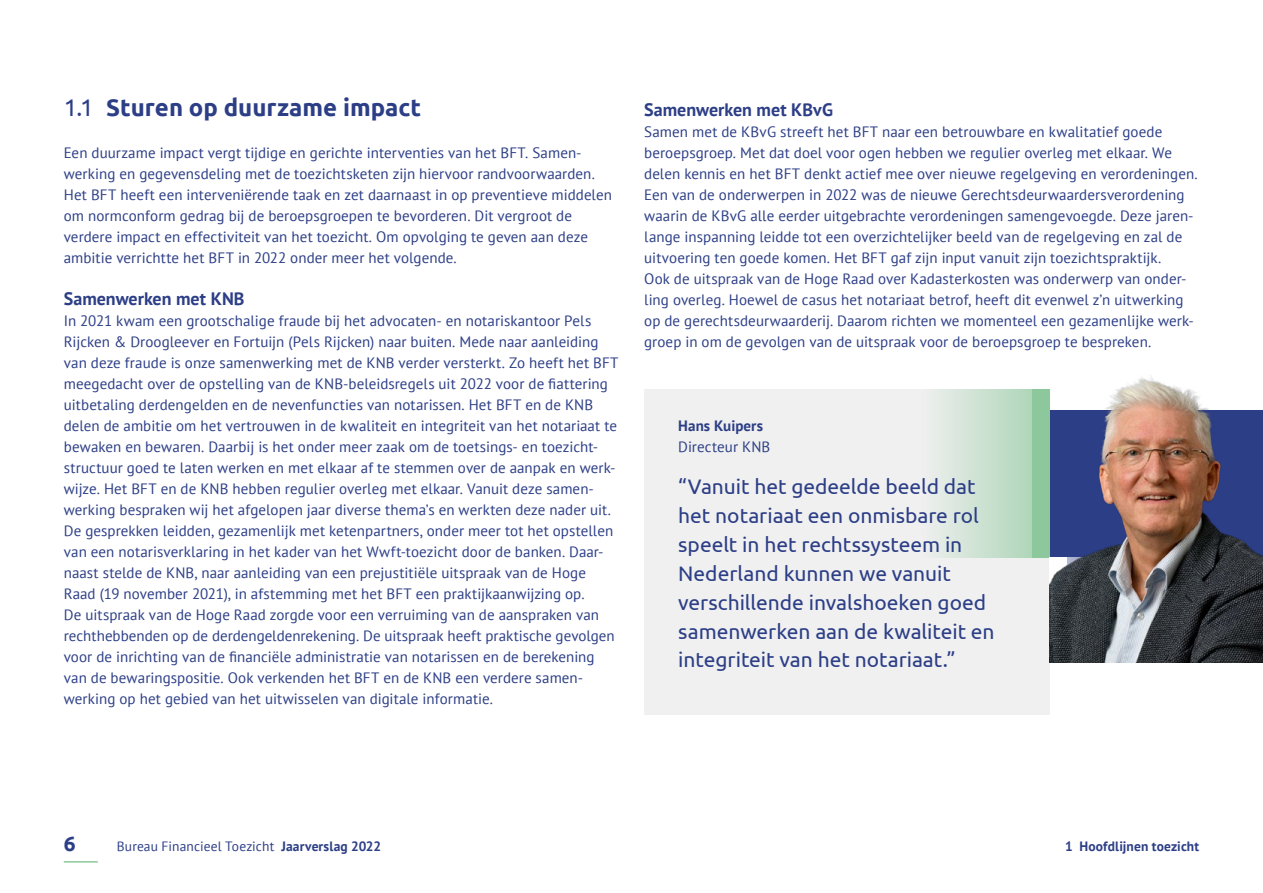
<style>
.page{position:relative;width:1263px;height:893px;background:#fff}
.page>*{position:absolute;margin:0;border:0;box-sizing:border-box;transform-origin:0 0}
.Kop_1{font:700 24px "Ubuntu";color:#2c3e86}
.Streamer{font:21px/28.8px "Ubuntu";letter-spacing:-.005em;color:#2c3e86}
.t1{font:700 21px "Ubuntu";color:#2c3e86}
.Tussenkop{font:700 18px "PT Sans";color:#2c3e86}
.Broodtekst{font:15px/21px "PT Sans";letter-spacing:.005em;color:#2c3e86}
.Quote_functie{font:15px "PT Sans";letter-spacing:.005em;color:#2c3e86}
.Quote_naam{font:700 15px "PT Sans";letter-spacing:.005em;color:#2c3e86}
.t2{font:13.5px "PT Sans";letter-spacing:.005em;color:#2c3e86}
.t3{font:700 13.5px "PT Sans";letter-spacing:.01em;color:#2c3e86}
.s1{font-weight:400}
.s2{font-weight:700}
</style>
<div class="page">
<hr style="left:64px;top:861px;width:34px;height:2px;background:#8cc89b">
<div style="left:644px;top:389px;width:405px;height:326px;background:#f0f0f0"></div>
<svg style="left:939px;top:389px;width:93px;height:168px;background:#cae0d0"></svg>
<div style="left:1032px;top:389px;width:17px;height:168px;background:#8cc89b"></div>
<svg style="left:1049px;top:662px;width:17px;height:1px"></svg>
<img style="left:1049px;top:375px;width:214px;height:287px">
<h2 class="Kop_1" style="left:64px;top:93px;width:359px"><span class="s1">1.1</span> Sturen op duurzame impact</h2>
<p class="Broodtekst" style="left:64px;top:142px;width:550px">Een duurzame impact vergt tijdige en gerichte interventies van het BFT. Samen&shy;werking en gegevensdeling met de toezichtsketen zijn hiervoor randvoorwaarden.<br>Het BFT heeft een interveniërende taak en zet daarnaast in op preventieve middelen om normconform gedrag bij de beroepsgroepen te bevorderen. Dit vergroot de verdere impact en effectiviteit van het toezicht. Om opvolging te geven aan deze ambitie verrichtte het BFT in 2022 onder meer het volgende.</p>
<h3 class="Tussenkop" style="left:64px;top:287px;width:182px">Samenwerken met KNB</h3>
<p class="Broodtekst" style="left:64px;top:310px;width:556px">In 2021 kwam een grootschalige fraude bij het advocaten- en notariskantoor Pels Rijcken &amp; Droogleever en Fortuijn (Pels Rijcken) naar buiten. Mede naar aanleiding van deze fraude is onze samenwerking met de KNB verder versterkt. Zo heeft het BFT meegedacht over de opstelling van de KNB-beleidsregels uit 2022 voor de fiattering uitbetaling derdengelden en de nevenfuncties van notarissen. Het BFT en de KNB delen de ambitie om het vertrouwen in de kwaliteit en integriteit van het notariaat te bewaken en bewaren. Daarbij is het onder meer zaak om de toetsings- en toezicht&shy;structuur goed te laten werken en met elkaar af te stemmen over de aanpak en werk&shy;wijze. Het BFT en de KNB hebben regulier overleg met elkaar. Vanuit deze samen&shy;werking bespraken wij het afgelopen jaar diverse thema’s en werkten deze nader uit.<br>De gesprekken leidden, gezamenlijk met ketenpartners, onder meer tot het opstellen van een notarisverklaring in het kader van het Wwft-toezicht door de banken. Daar&shy;naast stelde de KNB, naar aanleiding van een prejustitiële uitspraak van de Hoge Raad (19 november 2021), in afstemming met het BFT een praktijkaanwijzing op.<br>De uitspraak van de Hoge Raad zorgde voor een verruiming van de aanspraken van rechthebbenden op de derdengeldenrekening. De uitspraak heeft praktische gevolgen voor de inrichting van de financiële administratie van notarissen en de berekening van de bewaringspositie. Ook verkenden het BFT en de KNB een verdere samen&shy;werking op het gebied van het uitwisselen van digitale informatie.</p>
<h3 class="Tussenkop" style="left:644px;top:98px;width:190px">Samenwerken met KBvG</h3>
<p class="Broodtekst" style="left:644px;top:121px;width:555px">Samen met de KBvG streeft het BFT naar een betrouwbare en kwalitatief goede beroepsgroep. Met dat doel voor ogen hebben we regulier overleg met elkaar. We delen kennis en het BFT denkt actief mee over nieuwe regelgeving en verordeningen.<br>Een van de onderwerpen in 2022 was de nieuwe Gerechtsdeurwaardersverordening waarin de KBvG alle eerder uitgebrachte verordeningen samengevoegde. Deze jaren&shy;lange inspanning leidde tot een overzichtelijker beeld van de regelgeving en zal de uitvoering ten goede komen. Het BFT gaf zijn input vanuit zijn toezichtspraktijk.<br>Ook de uitspraak van de Hoge Raad over Kadasterkosten was onderwerp van onder&shy;ling overleg. Hoewel de casus het notariaat betrof, heeft dit evenwel z’n uitwerking op de gerechtsdeurwaarderij. Daarom richten we momenteel een gezamenlijke werk&shy;groep in om de gevolgen van de uitspraak voor de beroepsgroep te bespreken.</p>
<p class="Quote_naam" style="left:678px;top:416px;width:86px">Hans Kuipers</p>
<p class="Quote_functie" style="left:678px;top:437px;width:94px">Directeur KNB</p>
<p class="Streamer" style="left:678px;top:472px;width:318px">“Vanuit het gedeelde beeld dat het notariaat een onmisbare rol speelt in het rechtssysteem in<br>Nederland kunnen we vanuit verschillende invalshoeken goed samenwerken aan de kwaliteit en integriteit van het notariaat.”</p>
<h2 class="t1" style="left:64px;top:831px;width:13px">6</h2>
<p class="t2" style="left:117px;top:838px;width:266px">Bureau Financieel Toezicht <span class="s2">Jaarverslag 2022</span></p>
<p class="t3" style="left:1065px;top:837px;width:136px">1 Hoofdlijnen toezicht</p>
</div>
